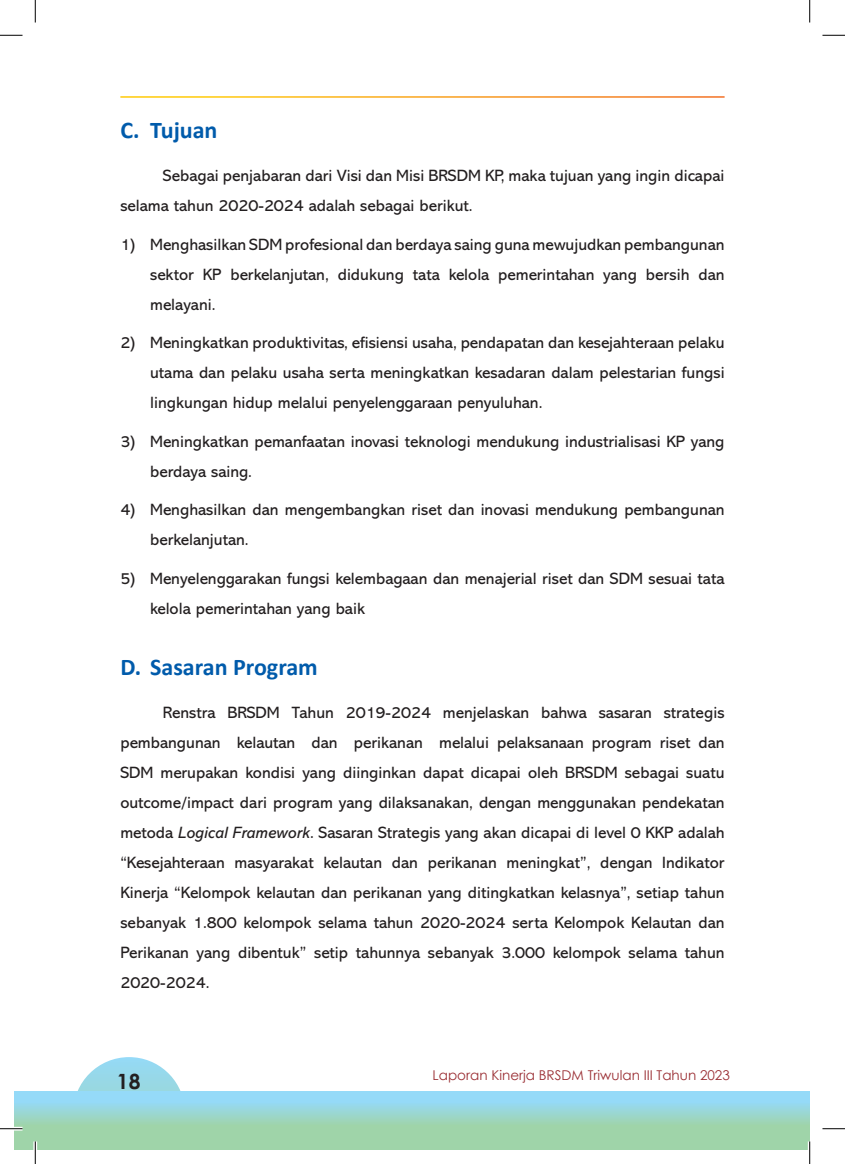
<style>
.page{position:relative;width:845px;height:1164px;background:#fff}
.page>*{position:absolute;margin:0;border:0;box-sizing:border-box;transform-origin:0 0}
.t1{font:700 24px "Calibri";color:#005bab}
.t2{font:700 21px "Century Gothic";color:#231f20}
.t3{font:16.5px/30px "Abadi MT Std";color:#231f20}
.t4{font:13.5px "Century Gothic";color:#9a2e33}
.s1{font-style:italic}
</style>
<div class="page">
<svg style="left:78px;top:1057px;width:103px;height:34px"></svg>
<svg style="left:14px;top:1091px;width:795px;height:58px;background:#9bd6c7"></svg>
<svg style="left:0;top:34px;width:22px;height:1px"></svg>
<svg style="left:822px;top:34px;width:22px;height:1px"></svg>
<svg style="left:0;top:1126px;width:22px;height:4px"></svg>
<svg style="left:822px;top:1129px;width:22px;height:1px"></svg>
<svg style="left:34px;top:0;width:1px;height:23px"></svg>
<svg style="left:33px;top:1141px;width:4px;height:22px"></svg>
<svg style="left:810px;top:0;width:1px;height:23px"></svg>
<svg style="left:807px;top:1141px;width:4px;height:22px"></svg>
<svg style="left:0;top:35px;width:22px;height:1px"></svg>
<svg style="left:822px;top:35px;width:22px;height:1px"></svg>
<svg style="left:0;top:1128px;width:22px;height:1px"></svg>
<svg style="left:822px;top:1128px;width:22px;height:1px"></svg>
<svg style="left:35px;top:0;width:1px;height:23px"></svg>
<svg style="left:35px;top:1141px;width:1px;height:22px"></svg>
<svg style="left:809px;top:0;width:1px;height:23px"></svg>
<svg style="left:809px;top:1141px;width:1px;height:22px"></svg>
<h1 class="t1" style="left:120px;top:113px;width:99px">C. Tujuan</h1>
<p class="t3" style="left:120px;top:161px;width:605px;text-indent:43px">Sebagai penjabaran dari Visi dan Misi BRSDM KP, maka tujuan yang ingin dicapai selama tahun 2020-2024 adalah sebagai berikut.</p>
<p class="t3" style="left:150px;top:229px;width:576px;text-align:justify;text-indent:-30px">1) Menghasilkan SDM profesional dan berdaya saing guna mewujudkan pembangunan sektor KP berkelanjutan, didukung tata kelola pemerintahan yang bersih dan melayani.</p>
<p class="t3" style="left:150px;top:328px;width:576px;text-align:justify;text-indent:-30px">2) Meningkatkan produktivitas, efisiensi usaha, pendapatan dan kesejahteraan pelaku utama dan pelaku usaha serta meningkatkan kesadaran dalam pelestarian fungsi lingkungan hidup melalui penyelenggaraan penyuluhan.</p>
<p class="t3" style="left:150px;top:426px;width:575px;text-indent:-30px">3) Meningkatkan pemanfaatan inovasi teknologi mendukung industrialisasi KP yang berdaya saing.</p>
<p class="t3" style="left:150px;top:495px;width:576px;text-indent:-30px">4) Menghasilkan dan mengembangkan riset dan inovasi mendukung pembangunan berkelanjutan.</p>
<p class="t3" style="left:150px;top:563px;width:576px;text-indent:-30px">5) Menyelenggarakan fungsi kelembagaan dan menajerial riset dan SDM sesuai tata kelola pemerintahan yang baik</p>
<h1 class="t1" style="left:120px;top:650px;width:199px">D. Sasaran Program</h1>
<p class="t3" style="left:120px;top:697px;width:605px;text-align:justify;text-indent:43px">Renstra BRSDM Tahun 2019-2024 menjelaskan bahwa sasaran strategis pembangunan kelautan dan perikanan melalui pelaksanaan program riset dan SDM merupakan kondisi yang diinginkan dapat dicapai oleh BRSDM sebagai suatu outcome/impact dari program yang dilaksanakan, dengan menggunakan pendekatan metoda <span class="s1">Logical Framework</span>. Sasaran Strategis yang akan dicapai di level 0 KKP adalah “Kesejahteraan masyarakat kelautan dan perikanan meningkat”, dengan Indikator Kinerja “Kelompok kelautan dan perikanan yang ditingkatkan kelasnya”, setiap tahun sebanyak 1.800 kelompok selama tahun 2020-2024 serta Kelompok Kelautan dan Perikanan yang dibentuk” setip tahunnya sebanyak 3.000 kelompok selama tahun 2020-2024.</p>
<p class="t2" style="left:117px;top:1065px;width:25px">18</p>
<p class="t4" style="left:432px;top:1065px;width:299px">Laporan Kinerja BRSDM Triwulan III Tahun 2023</p>
</div>
